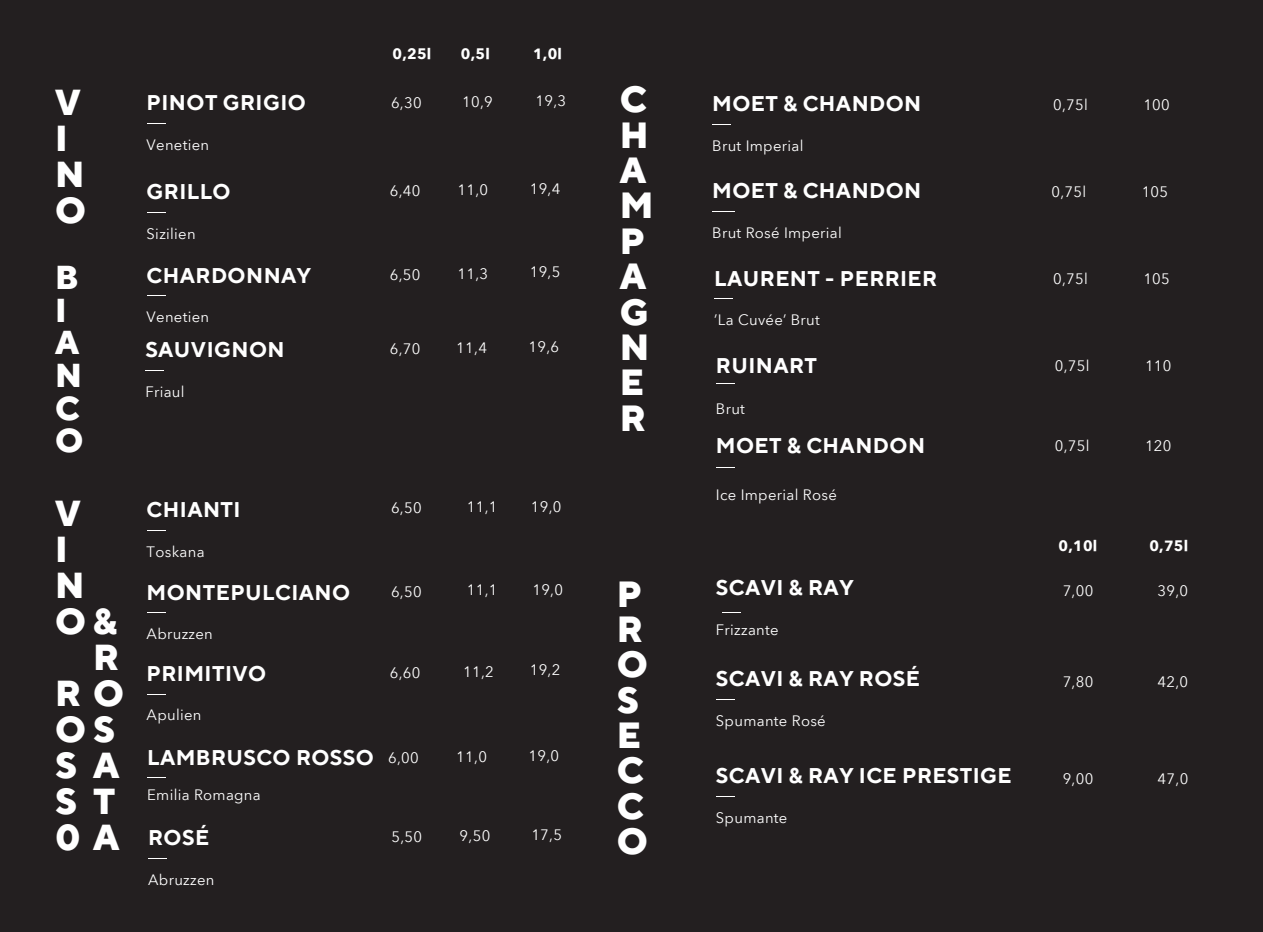
<style>
.page{position:relative;width:1263px;height:932px;background:#fff}
.page>*{position:absolute;margin:0;border:0;box-sizing:border-box;transform-origin:0 0}
.t1{font:800 36.3px/35.4px "TT Norms Pro";color:#fff}
.t2{font:800 36px/36px "TT Norms Pro";color:#fff}
.t3{font:800 33px/32.7px "TT Norms Pro";color:#fff}
.t4{font:700 21.3px "TT Norms Pro";letter-spacing:.02em;color:#fff}
.t5{font:14.85px "Avenir Next Arabic";letter-spacing:.02em;color:#fff}
.t6{font:700 14.85px "Avenir Next Arabic";letter-spacing:.02em;color:#fff}
</style>
<div class="page">
<div style="left:0;top:0;width:1263px;height:931px;background:#231f20"></div>
<svg style="left:147px;top:123px;width:19px;height:1px"></svg>
<svg style="left:147px;top:212px;width:19px;height:1px"></svg>
<svg style="left:147px;top:295px;width:19px;height:1px"></svg>
<svg style="left:145px;top:370px;width:19px;height:1px"></svg>
<svg style="left:712px;top:124px;width:19px;height:1px"></svg>
<svg style="left:714px;top:298px;width:19px;height:1px"></svg>
<svg style="left:716px;top:383px;width:19px;height:1px"></svg>
<svg style="left:147px;top:612px;width:19px;height:1px"></svg>
<svg style="left:147px;top:777px;width:19px;height:1px"></svg>
<svg style="left:716px;top:699px;width:19px;height:1px"></svg>
<svg style="left:712px;top:211px;width:23px;height:1px"></svg>
<svg style="left:722px;top:612px;width:19px;height:1px"></svg>
<h2 class="t2" style="left:55px;top:86px;width:32px">V<br>I<br>N<br>O</h2>
<p class="t3" style="left:55px;top:262px;width:30px">B<br>I<br>A<br>N<br>C<br>O</p>
<p class="t2" style="left:55px;top:496px;width:64px">V<br>I<br>N<br>O&amp;</p>
<p class="t2" style="left:93px;top:640px;width:27px">R</p>
<p class="t2" style="left:55px;top:676px;width:71px">R O<br>OS<br>S A<br>S T<br>0 A</p>
<h3 class="t4" style="left:147px;top:90px;width:161px">PINOT GRIGIO</h3>
<h3 class="t5" style="left:147px;top:136px;width:64px">Venetien</h3>
<h2 class="t4" style="left:147px;top:179px;width:85px">GRILLO</h2>
<p class="t5" style="left:147px;top:225px;width:51px">Sizilien</p>
<p class="t4" style="left:147px;top:262px;width:166px">CHARDONNAY</p>
<h2 class="t5" style="left:147px;top:308px;width:64px">Venetien</h2>
<p class="t4" style="left:145px;top:337px;width:141px">SAUVIGNON</p>
<p class="t5" style="left:145px;top:383px;width:41px">Friaul</p>
<h1 class="t6" style="left:392px;top:46px;width:40px">0,25l</h1>
<h1 class="t6" style="left:461px;top:46px;width:31px">0,5l</h1>
<h2 class="t5" style="left:391px;top:94px;width:32px">6,30</h2>
<p class="t5" style="left:462px;top:93px;width:32px">10,9</p>
<h2 class="t6" style="left:533px;top:46px;width:31px">1,0l</h2>
<p class="t5" style="left:535px;top:92px;width:32px">19,3</p>
<p class="t5" style="left:390px;top:183px;width:32px">6,40</p>
<p class="t5" style="left:458px;top:181px;width:32px">11,0</p>
<p class="t5" style="left:530px;top:180px;width:32px">19,4</p>
<p class="t5" style="left:390px;top:266px;width:32px">6,50</p>
<p class="t5" style="left:458px;top:265px;width:32px">11,3</p>
<h2 class="t5" style="left:530px;top:263px;width:32px">19,5</h2>
<h3 class="t5" style="left:390px;top:340px;width:32px">6,70</h3>
<p class="t5" style="left:456px;top:339px;width:32px">11,4</p>
<p class="t5" style="left:528px;top:338px;width:32px">19,6</p>
<p class="t4" style="left:147px;top:497px;width:95px">CHIANTI</p>
<p class="t5" style="left:147px;top:542px;width:60px">Toskana</p>
<p class="t4" style="left:147px;top:579px;width:205px">MONTEPULCIANO</p>
<p class="t5" style="left:147px;top:625px;width:68px">Abruzzen</p>
<p class="t4" style="left:147px;top:660px;width:121px">PRIMITIVO</p>
<p class="t5" style="left:147px;top:706px;width:56px">Apulien</p>
<h1 class="t4" style="left:147px;top:744px;width:228px">LAMBRUSCO ROSSO</h1>
<h1 class="t5" style="left:147px;top:785px;width:115px">Emilia Romagna</h1>
<p class="t4" style="left:148px;top:825px;width:54px">ROSÉ</p>
<p class="t5" style="left:148px;top:870px;width:68px">Abruzzen</p>
<p class="t5" style="left:391px;top:499px;width:32px">6,50</p>
<h2 class="t5" style="left:467px;top:498px;width:32px">11,1</h2>
<p class="t5" style="left:531px;top:498px;width:32px">19,0</p>
<p class="t5" style="left:391px;top:582px;width:32px">6,50</p>
<p class="t5" style="left:467px;top:581px;width:32px">11,1</p>
<h2 class="t5" style="left:532px;top:581px;width:32px">19,0</h2>
<h2 class="t5" style="left:390px;top:664px;width:32px">6,60</h2>
<p class="t5" style="left:463px;top:663px;width:32px">11,2</p>
<p class="t5" style="left:530px;top:661px;width:32px">19,2</p>
<p class="t5" style="left:388px;top:749px;width:32px">6,00</p>
<p class="t5" style="left:456px;top:748px;width:32px">11,0</p>
<h2 class="t5" style="left:528px;top:746px;width:32px">19,0</h2>
<p class="t5" style="left:391px;top:828px;width:32px">5,50</p>
<h3 class="t5" style="left:460px;top:827px;width:32px">9,50</h3>
<h2 class="t5" style="left:531px;top:826px;width:32px">17,5</h2>
<p class="t1" style="left:620px;top:83px;width:35px">C<br>H<br>A<br>M<br>P<br>A<br>G<br>N<br>E<br>R</p>
<p class="t1" style="left:617px;top:577px;width:33px">P<br>R<br>O<br>S<br>E<br>C<br>C<br>O</p>
<p class="t4" style="left:712px;top:91px;width:211px">MOET &amp; CHANDON</p>
<p class="t5" style="left:712px;top:137px;width:93px">Brut Imperial</p>
<h1 class="t5" style="left:1053px;top:96px;width:36px">0,75l</h1>
<p class="t5" style="left:1143px;top:96px;width:28px">100</p>
<p class="t4" style="left:712px;top:178px;width:211px">MOET &amp; CHANDON</p>
<h2 class="t5" style="left:712px;top:224px;width:131px">Brut Rosé Imperial</h2>
<p class="t4" style="left:714px;top:265px;width:224px">LAURENT - PERRIER</p>
<p class="t5" style="left:714px;top:311px;width:107px">’La Cuvée’ Brut</p>
<p class="t4" style="left:716px;top:352px;width:103px">RUINART</p>
<p class="t5" style="left:1055px;top:357px;width:36px">0,75l</p>
<h2 class="t5" style="left:1145px;top:357px;width:28px">110</h2>
<h2 class="t5" style="left:716px;top:399px;width:31px">Brut</h2>
<h2 class="t4" style="left:716px;top:433px;width:211px">MOET &amp; CHANDON</h2>
<p class="t5" style="left:1055px;top:437px;width:36px">0,75l</p>
<p class="t5" style="left:1145px;top:437px;width:28px">120</p>
<p class="t5" style="left:716px;top:486px;width:117px">Ice Imperial Rosé</p>
<h2 class="t5" style="left:1051px;top:183px;width:36px">0,75l</h2>
<p class="t5" style="left:1142px;top:183px;width:28px">105</p>
<p class="t5" style="left:1053px;top:270px;width:36px">0,75l</p>
<h1 class="t5" style="left:1143px;top:270px;width:28px">105</h1>
<p class="t4" style="left:716px;top:575px;width:139px">SCAVI &amp; RAY</p>
<p class="t5" style="left:716px;top:621px;width:64px">Frizzante</p>
<p class="t4" style="left:716px;top:666px;width:205px">SCAVI &amp; RAY ROSÉ</p>
<p class="t5" style="left:716px;top:712px;width:111px">Spumante Rosé</p>
<h3 class="t4" style="left:716px;top:763px;width:297px">SCAVI &amp; RAY ICE PRESTIGE</h3>
<p class="t5" style="left:716px;top:808px;width:73px">Spumante</p>
<p class="t6" style="left:1058px;top:536px;width:40px">0,10l</p>
<p class="t6" style="left:1149px;top:536px;width:40px">0,75l</p>
<p class="t5" style="left:1158px;top:582px;width:32px">39,0</p>
<h2 class="t5" style="left:1063px;top:582px;width:32px">7,00</h2>
<p class="t5" style="left:1063px;top:673px;width:32px">7,80</p>
<p class="t5" style="left:1158px;top:673px;width:32px">42,0</p>
<p class="t5" style="left:1063px;top:770px;width:32px">9,00</p>
<p class="t5" style="left:1158px;top:770px;width:32px">47,0</p>
</div>
